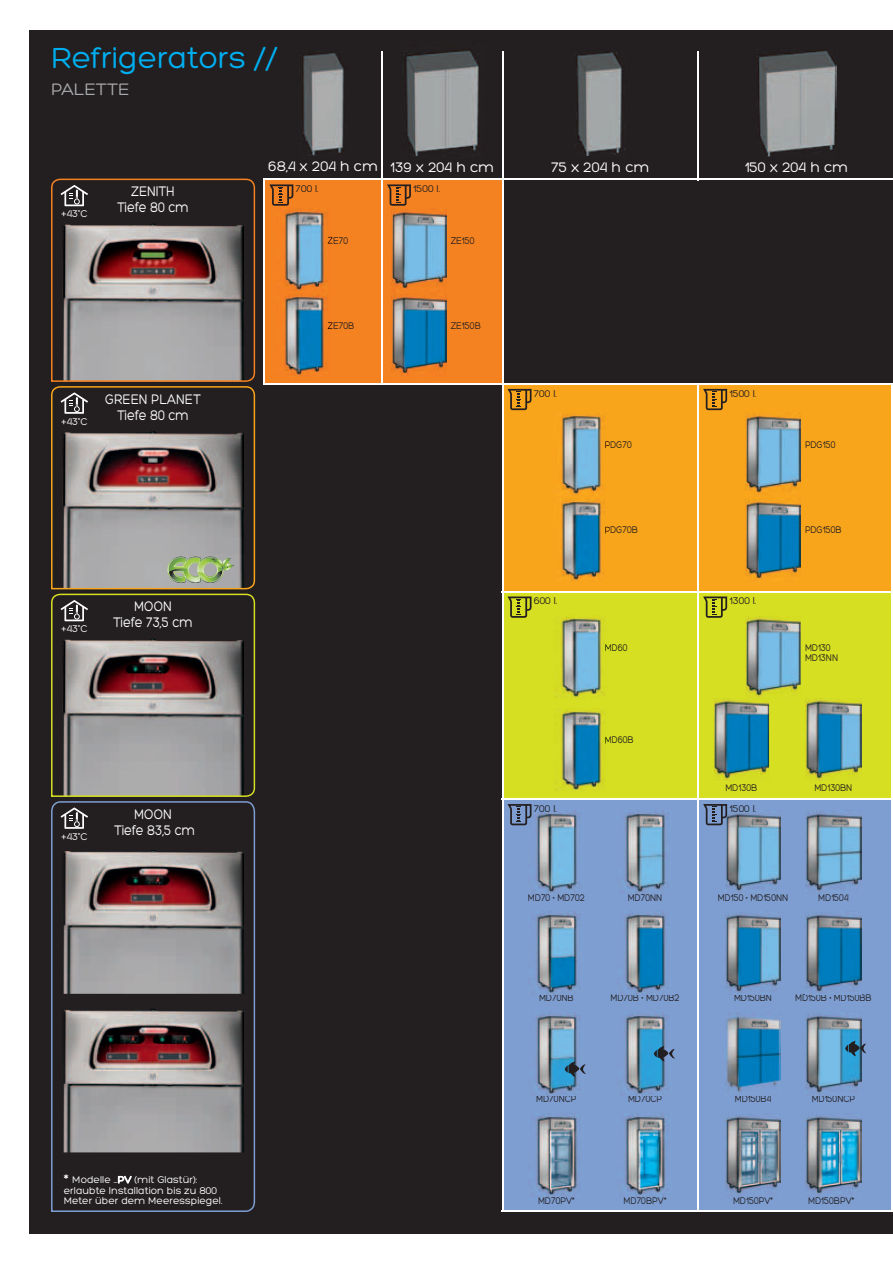
<style>
.page{position:relative;width:893px;height:1263px;background:#fff}
.page>*{position:absolute;margin:0;border:0;box-sizing:border-box;transform-origin:0 0}
.t1{font:31.5px "Hero";color:#00aeef}
.t2{font:18px "Hero";color:#a8a9ad}
.t3{font:15px/15.8px "Hero";color:#fff;text-align:center;scale:.85 1}
.t4{font:15px "Hero";color:#fff}
.t5{font:10.5px/10.5px "Hero";color:#231f20;scale:.85 1}
.t6{font:10.5px/10.5px "Hero";color:#fff}
.t7{font:10.5px "Hero";color:#231f20}
.s1{font-size:18px}
</style>
<div class="page">
<div style="left:30px;top:30px;width:863px;height:1203px;background:#231f20"></div>
<div style="left:264px;top:179px;width:238px;height:205px;background:#f58220"></div>
<img style="left:284px;top:210px;width:48px;height:81px">
<svg style="left:328px;top:237px;width:4px;height:7px"></svg>
<img style="left:284px;top:295px;width:44px;height:82px">
<svg style="left:328px;top:322px;width:4px;height:7px"></svg>
<img style="left:391px;top:208px;width:55px;height:83px">
<img style="left:391px;top:294px;width:55px;height:83px">
<div style="left:502px;top:384px;width:390px;height:207px;background:#f9a51b"></div>
<div style="left:502px;top:591px;width:390px;height:208px;background:#d6df21"></div>
<div style="left:502px;top:799px;width:390px;height:412px;background:#7e9ed2"></div>
<img style="left:561px;top:414px;width:44px;height:82px">
<svg style="left:605px;top:441px;width:4px;height:7px"></svg>
<img style="left:561px;top:500px;width:48px;height:81px">
<svg style="left:605px;top:527px;width:4px;height:7px"></svg>
<img style="left:745px;top:413px;width:56px;height:83px">
<img style="left:745px;top:498px;width:56px;height:81px">
<img style="left:555px;top:616px;width:50px;height:82px">
<svg style="left:605px;top:644px;width:4px;height:7px"></svg>
<img style="left:555px;top:708px;width:51px;height:83px">
<svg style="left:605px;top:737px;width:4px;height:6px"></svg>
<img style="left:745px;top:616px;width:56px;height:82px">
<img style="left:714px;top:698px;width:55px;height:83px">
<svg style="left:745px;top:698px;width:24px;height:1px"></svg>
<img style="left:806px;top:698px;width:55px;height:83px">
<img style="left:536px;top:1113px;width:42px;height:83px">
<img style="left:625px;top:1113px;width:41px;height:83px">
<img style="left:725px;top:1114px;width:56px;height:81px">
<img style="left:806px;top:1115px;width:55px;height:80px">
<img style="left:531px;top:811px;width:47px;height:82px">
<img style="left:625px;top:811px;width:44px;height:82px">
<img style="left:725px;top:811px;width:56px;height:81px">
<img style="left:806px;top:812px;width:55px;height:80px">
<img style="left:536px;top:911px;width:42px;height:83px">
<img style="left:625px;top:911px;width:41px;height:83px">
<img style="left:725px;top:911px;width:56px;height:82px">
<img style="left:806px;top:911px;width:55px;height:82px">
<img style="left:726px;top:1014px;width:55px;height:79px">
<img style="left:806px;top:1012px;width:55px;height:82px">
<img style="left:536px;top:1012px;width:45px;height:83px">
<svg style="left:565px;top:1061px;width:21px;height:16px"></svg>
<img style="left:625px;top:1012px;width:44px;height:83px">
<svg style="left:654px;top:1046px;width:21px;height:15px"></svg>
<svg style="left:845px;top:1041px;width:21px;height:15px"></svg>
<hr style="left:264px;top:383px;width:629px;height:2px;background:#fff">
<hr style="left:502px;top:591px;width:391px;height:1px;background:#fff">
<hr style="left:502px;top:798px;width:391px;height:2px;background:#fff">
<hr style="left:502px;top:1210px;width:391px;height:2px;background:#fff">
<hr style="left:264px;top:179px;width:629px;height:1px;background:#fff">
<hr style="left:502px;top:51px;width:1px;height:1161px;background:#fff">
<hr style="left:891px;top:383px;width:2px;height:829px;background:#fff">
<hr style="left:697px;top:383px;width:2px;height:829px;background:#fff">
<hr style="left:697px;top:51px;width:2px;height:129px;background:#fff">
<hr style="left:381px;top:51px;width:2px;height:334px;background:#fff">
<hr style="left:263px;top:179px;width:2px;height:206px;background:#fff">
<img style="left:303px;top:53px;width:41px;height:103px">
<img style="left:577px;top:52px;width:49px;height:104px">
<img style="left:758px;top:50px;width:79px;height:106px">
<img style="left:405px;top:51px;width:74px;height:105px">
<svg style="left:51px;top:801px;width:204px;height:411px"></svg>
<img style="left:62px;top:850px;width:182px;height:144px">
<img style="left:62px;top:1008px;width:182px;height:144px">
<svg style="left:269px;top:184px;width:24px;height:22px"></svg>
<svg style="left:387px;top:184px;width:24px;height:22px"></svg>
<svg style="left:507px;top:389px;width:24px;height:21px"></svg>
<svg style="left:703px;top:389px;width:24px;height:21px"></svg>
<svg style="left:507px;top:596px;width:24px;height:22px"></svg>
<svg style="left:703px;top:596px;width:24px;height:22px"></svg>
<svg style="left:703px;top:804px;width:24px;height:21px"></svg>
<svg style="left:507px;top:804px;width:24px;height:21px"></svg>
<svg style="left:61px;top:807px;width:27px;height:22px"></svg>
<svg style="left:51px;top:179px;width:204px;height:618px"></svg>
<svg style="left:118px;top:1176px;width:14px;height:8px"></svg>
<h1 class="t1" style="left:51px;top:42px;width:228px">Refrigerators //</h1>
<h2 class="t2" style="left:51px;top:80px;width:80px">PAlETTE</h2>
<p class="t6" style="left:61px;top:208px;width:28px">+43°C</p>
<h3 class="t3" style="left:117px;top:184px;width:86px">ZENITH<br>Tiefe 80 cm</h3>
<p class="t6" style="left:61px;top:416px;width:28px">+43°C</p>
<h3 class="t3" style="left:105px;top:391px;width:114px">GREEN PlANET<br>Tiefe 80 cm</h3>
<p class="t6" style="left:61px;top:623px;width:28px">+43°C</p>
<h3 class="t3" style="left:113px;top:599px;width:95px">MooN<br>Tiefe 73,5 cm</h3>
<p class="t6" style="left:61px;top:831px;width:28px">+43°C</p>
<h3 class="t3" style="left:114px;top:806px;width:97px">MooN<br>Tiefe 83,5 cm</h3>
<p class="t6" style="left:64px;top:1174px;width:160px"><span class="s1">*</span> Modelle …PV (mit Glastür): erlaubte Installation bis zu 800<br>Meter über dem Meeresspiegel.</p>
<h3 class="t4" style="left:268px;top:158px;width:227px">68,4 x 204 h cm 139 x 204 h cm</h3>
<h3 class="t4" style="left:551px;top:160px;width:100px">75 x 204 h cm</h3>
<h3 class="t4" style="left:745px;top:160px;width:105px">150 x 204 h cm</h3>
<p class="t7" style="left:296px;top:184px;width:25px">700 l.</p>
<p class="t7" style="left:413px;top:184px;width:29px">1500 l.</p>
<p class="t5" style="left:328px;top:235px;width:26px">ZE70</p>
<p class="t5" style="left:328px;top:320px;width:33px">ZE70B</p>
<p class="t5" style="left:451px;top:235px;width:30px">ZE150</p>
<p class="t5" style="left:451px;top:320px;width:37px">ZE150B</p>
<p class="t7" style="left:534px;top:388px;width:25px">700 l.</p>
<p class="t7" style="left:729px;top:388px;width:29px">1500 l.</p>
<p class="t5" style="left:605px;top:439px;width:34px">PDG70</p>
<p class="t5" style="left:605px;top:525px;width:41px">PDG70B</p>
<p class="t7" style="left:534px;top:596px;width:25px">600 l.</p>
<p class="t7" style="left:729px;top:596px;width:29px">1300 l.</p>
<p class="t5" style="left:605px;top:642px;width:28px">MD60</p>
<p class="t5" style="left:605px;top:735px;width:36px">MD60B</p>
<p class="t5" style="left:805px;top:439px;width:37px">PDG150</p>
<p class="t5" style="left:805px;top:525px;width:45px">PDG150B</p>
<p class="t5" style="left:805px;top:642px;width:41px">MD130<br>MD13NN</p>
<p class="t5" style="left:725px;top:783px;width:39px">MD130B</p>
<p class="t5" style="left:814px;top:783px;width:46px">MD130BN</p>
<p class="t7" style="left:534px;top:803px;width:25px">700 l.</p>
<p class="t7" style="left:729px;top:803px;width:29px">1500 l.</p>
<p class="t5" style="left:528px;top:892px;width:68px">MD70 • MD702</p>
<p class="t5" style="left:628px;top:892px;width:42px">MD70NN</p>
<p class="t5" style="left:718px;top:892px;width:85px">MD150 • MD150NN</p>
<p class="t5" style="left:818px;top:892px;width:37px">MD1504</p>
<p class="t5" style="left:539px;top:993px;width:42px">MD70NB</p>
<p class="t5" style="left:610px;top:993px;width:83px">MD70B • MD70B2</p>
<p class="t5" style="left:734px;top:993px;width:46px">MD150BN</p>
<p class="t5" style="left:795px;top:993px;width:92px">MD150B • MD150BB</p>
<p class="t5" style="left:536px;top:1094px;width:49px">MD70NCP</p>
<p class="t5" style="left:628px;top:1094px;width:42px">MD70CP</p>
<p class="t5" style="left:735px;top:1094px;width:44px">MD150B4</p>
<p class="t5" style="left:812px;top:1094px;width:53px">MD150NCP</p>
<p class="t5" style="left:538px;top:1195px;width:45px">MD70PV*</p>
<p class="t5" style="left:624px;top:1195px;width:52px">MD70BPV*</p>
<p class="t5" style="left:733px;top:1195px;width:49px">MD150PV*</p>
<p class="t5" style="left:808px;top:1195px;width:56px">MD150BPV*</p>
</div>
